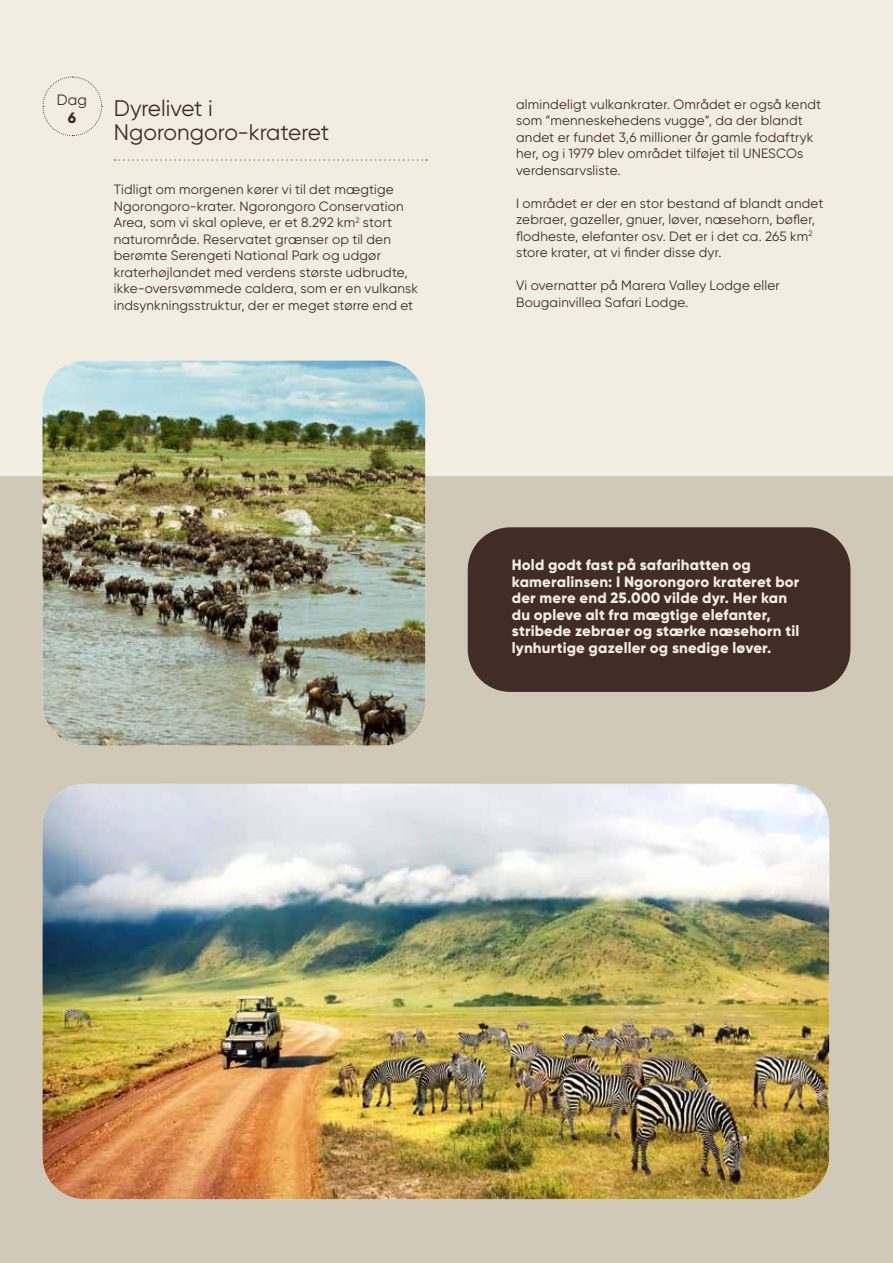
<style>
.page{position:relative;width:893px;height:1263px;background:#fff}
.page>*{position:absolute;margin:0;border:0;box-sizing:border-box;transform-origin:0 0}
.t1{font:22.5px/24px "Gilroy";color:#412d25}
.t2{font:800 15px/16.5px "Gilroy";letter-spacing:.01em;color:#f1eee1}
.t3{font:15px "Gilroy";color:#412d25}
.t4{font:800 15px "Gilroy";color:#412d25}
.t5{font:13.5px/16.5px "Gilroy";letter-spacing:.015em;color:#412d25}
</style>
<div class="page">
<div style="left:0;top:0;width:893px;height:476px;background:#f1eee1"></div>
<svg style="left:114px;top:159px;width:313px;height:2px"></svg>
<div style="left:0;top:476px;width:893px;height:787px;background:#d0c9b7"></div>
<img style="left:43px;top:361px;width:382px;height:385px">
<svg style="left:42px;top:76px;width:61px;height:61px"></svg>
<img style="left:43px;top:784px;width:786px;height:415px">
<div style="left:468px;top:527px;width:382px;height:165px;background:#412d25;border-radius:43px"></div>
<p class="t3" style="left:57px;top:90px;width:32px">Dag</p>
<p class="t4" style="left:68px;top:108px;width:10px">6</p>
<h1 class="t1" style="left:114px;top:96px;width:217px">Dyrelivet i<br>Ngorongoro-krateret</h1>
<p class="t5" style="left:114px;top:181px;width:306px">Tidligt om morgenen kører vi til det mægtige Ngorongoro-krater. Ngorongoro Conservation Area, som vi skal opleve, er et 8.292 km<sup>2</sup> stort naturområde. Reservatet grænser op til den berømte Serengeti National Park og udgør kraterhøjlandet med verdens største udbrudte, ikke-oversvømmede caldera, som er en vulkansk indsynkningsstruktur, der er meget større end et</p>
<p class="t5" style="left:516px;top:96px;width:307px">almindeligt vulkankrater. Området er også kendt som ”menneskehedens vugge”, da der blandt andet er fundet 3,6 millioner år gamle fodaftryk her, og i 1979 blev området tilføjet til UNESCOs verdensarvsliste.</p>
<p class="t5" style="left:516px;top:195px;width:309px">I området er der en stor bestand af blandt andet zebraer, gazeller, gnuer, løver, næsehorn, bøfler, flodheste, elefanter osv. Det er i det ca. 265 km<sup>2 </sup>store krater, at vi finder disse dyr.</p>
<p class="t5" style="left:516px;top:277px;width:265px">Vi overnatter på Marera Valley Lodge eller<br>Bougainvillea Safari Lodge.</p>
<p class="t2" style="left:512px;top:557px;width:289px">Hold godt fast på safarihatten og kameralinsen: I Ngorongoro krateret bor der mere end 25.000 vilde dyr. Her kan du opleve alt fra mægtige elefanter, stribede zebraer og stærke næsehorn til lynhurtige gazeller og snedige løver.</p>
</div>
